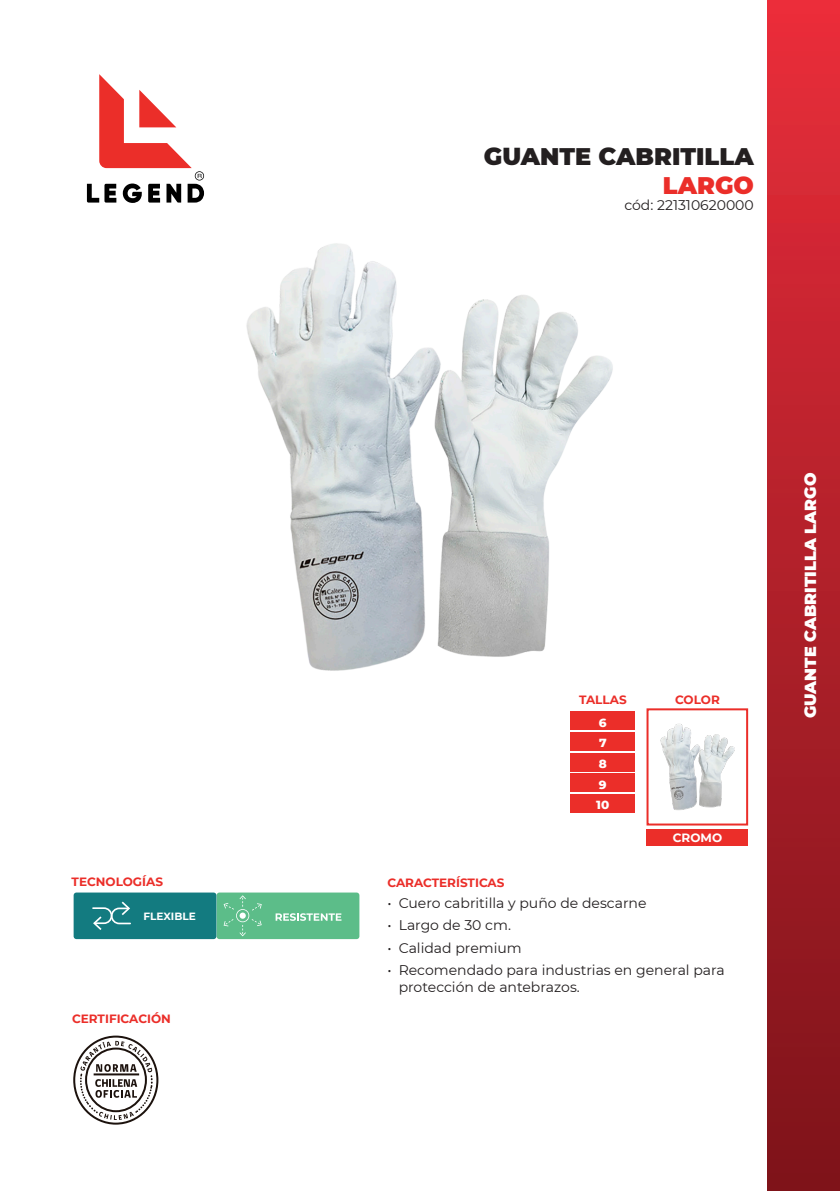
<style>
.page{position:relative;width:840px;height:1191px;background:#fff}
.page>*{position:absolute;margin:0;border:0;box-sizing:border-box;transform-origin:0 0}
.t1{font:900 24px "Montserrat";color:#231f20}
.t2{font:900 24px "Montserrat";color:#eb2e29}
.t3{font:900 16px "Montserrat";color:#fff}
.t4{font:14px/16.8px "Montserrat";color:#231f20}
.t5{font:700 12px "Montserrat";color:#eb2e29}
.t6{font:800 12px "Montserrat";color:#fff}
.t7{font:700 12px "Montserrat";color:#fff}
.t8{font:700 10.4px "Montserrat";color:#fff}
</style>
<div class="page">
<div style="left:767px;top:0;width:72px;height:1191px;background:linear-gradient(to bottom,#e82d3a,#7b1319)"></div>
<div style="left:646px;top:829px;width:101px;height:17px;background:#eb2e29"></div>
<div style="left:646px;top:708px;width:101px;height:117px;border:2px solid #eb2e29"></div>
<div style="left:570px;top:711px;width:64px;height:19px;background:#eb2e29"></div>
<div style="left:570px;top:732px;width:64px;height:19px;background:#eb2e29"></div>
<div style="left:570px;top:753px;width:64px;height:18px;background:#eb2e29"></div>
<div style="left:570px;top:773px;width:64px;height:19px;background:#eb2e29"></div>
<div style="left:570px;top:794px;width:64px;height:18px;background:#eb2e29"></div>
<img style="left:246px;top:243px;width:367px;height:428px">
<svg style="left:73px;top:1035px;width:86px;height:90px"></svg>
<div style="left:216px;top:892px;width:143px;height:47px;background:#5cbd89;border-radius:3px"></div>
<svg style="left:275px;top:913px;width:66px;height:8px"></svg>
<svg style="left:223px;top:895px;width:38px;height:41px"></svg>
<div style="left:239px;top:912px;width:7px;height:6px;background:#fff;border-radius:50%"></div>
<div style="left:74px;top:892px;width:142px;height:47px;background:#137b80;border-radius:3px"></div>
<svg style="left:92px;top:901px;width:39px;height:29px"></svg>
<img style="left:660px;top:724px;width:75px;height:86px">
<svg style="left:87px;top:74px;width:117px;height:129px"></svg>
<p class="t5" style="left:72px;top:872px;width:93px">TECNOLOGÍAS</p>
<p class="t8" style="left:143px;top:909px;width:54px">FLEXIBLE</p>
<p class="t5" style="left:72px;top:1010px;width:100px">CERTIFICACIÓN</p>
<p class="t1" style="left:483px;top:138px;width:271px">GUANTE CABRITILLA</p>
<p class="t2" style="left:662px;top:167px;width:93px">LARGO</p>
<p class="t4" style="left:624px;top:196px;width:131px">cód: 221310620000</p>
<p class="t5" style="left:578px;top:691px;width:49px">TALLAS</p>
<p class="t5" style="left:674px;top:691px;width:46px">COLOR</p>
<p class="t6" style="left:598px;top:713px;width:9px">6</p>
<p class="t6" style="left:598px;top:734px;width:9px">7</p>
<p class="t6" style="left:598px;top:755px;width:10px">8</p>
<p class="t6" style="left:598px;top:775px;width:9px">9</p>
<p class="t6" style="left:596px;top:796px;width:15px">10</p>
<p class="t7" style="left:672px;top:829px;width:51px">CROMO</p>
<p class="t5" style="left:387px;top:874px;width:119px">CARACTERÍSTICAS</p>
<p class="t4" style="left:387px;top:893px;width:260px">• Cuero cabritilla y puño de descarne</p>
<p class="t4" style="left:387px;top:916px;width:125px">• Largo de 30 cm.</p>
<p class="t4" style="left:387px;top:938px;width:136px">• Calidad premium</p>
<p class="t4" style="left:398px;top:961px;width:327px;text-indent:-11px">• Recomendado para industrias en general para protección de antebrazos.</p>
<p class="t3" style="left:798px;top:718px;width:247px;rotate:-90deg">GUANTE CABRITILLA LARGO</p>
</div>
